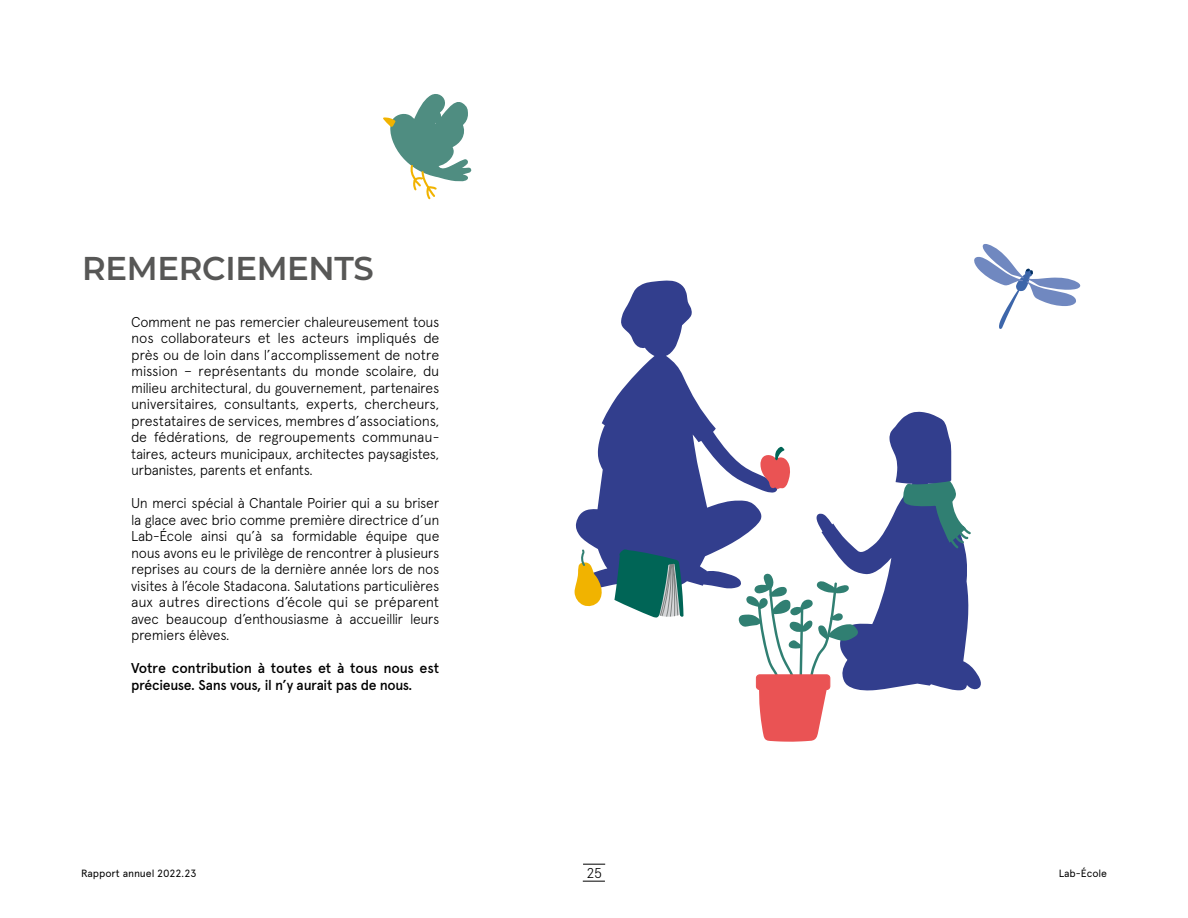
<style>
.page{position:relative;width:1188px;height:918px;background:#fff}
.page>*{position:absolute;margin:0;border:0;box-sizing:border-box;transform-origin:0 0}
.t1{font:600 33px "Montserrat";letter-spacing:-.01em;color:#575756}
.t2{font:300 14.25px/16.5px "Apercu";letter-spacing:-.02em;color:#000;text-align:justify}
.t3{font:500 14.25px/16.5px "Apercu";letter-spacing:-.02em;color:#000}
.t4{font:10.5px "Apercu";letter-spacing:-.01em;color:#000}
</style>
<div class="page">
<svg style="left:583px;top:864px;width:22px;height:1px"></svg>
<svg style="left:583px;top:881px;width:22px;height:1px"></svg>
<svg style="left:816px;top:412px;width:165px;height:279px;fill:#323e8d"></svg>
<svg style="left:904px;top:482px;width:67px;height:66px"></svg>
<svg style="left:974px;top:244px;width:106px;height:85px"></svg>
<svg style="left:575px;top:280px;width:202px;height:309px"></svg>
<svg style="left:759px;top:445px;width:31px;height:45px"></svg>
<svg style="left:614px;top:549px;width:70px;height:69px;background:#387a7a"></svg>
<svg style="left:574px;top:548px;width:30px;height:59px"></svg>
<svg style="left:739px;top:573px;width:119px;height:169px"></svg>
<svg style="left:383px;top:94px;width:89px;height:106px"></svg>
<h1 class="t1" style="left:82px;top:245px;width:293px">REMERCIEMENTS</h1>
<p class="t2" style="left:131px;top:313px;width:310px">Comment ne pas remercier chaleureusement tous nos collaborateurs et les acteurs impliqués de près ou de loin dans l’accomplissement de notre mission – représentants du monde scolaire, du milieu architectural, du gouvernement, partenaires universitaires, consultants, experts, chercheurs, prestataires de services, membres d’associations, de fédérations, de regroupements communau&shy;taires, acteurs municipaux, architectes paysagistes, urbanistes, parents et enfants.</p>
<p class="t2" style="left:131px;top:495px;width:310px">Un merci spécial à Chantale Poirier qui a su briser la glace avec brio comme première directrice d’un Lab-École ainsi qu’à sa formidable équipe que nous avons eu le privilège de rencontrer à plusieurs reprises au cours de la dernière année lors de nos visites à l’école Stadacona. Salutations particulières aux autres directions d’école qui se préparent avec beaucoup d’enthousiasme à accueillir leurs premiers élèves.</p>
<p class="t3" style="left:131px;top:660px;width:310px">Votre contribution à toutes et à tous nous est précieuse. Sans vous, il n’y aurait pas de nous.</p>
<p class="t4" style="left:81px;top:867px;width:117px">Rapport annuel 2022.23</p>
<p class="t2" style="left:586px;top:864px;width:17px">25</p>
<p class="t4" style="left:1059px;top:867px;width:50px">Lab-École</p>
</div>
